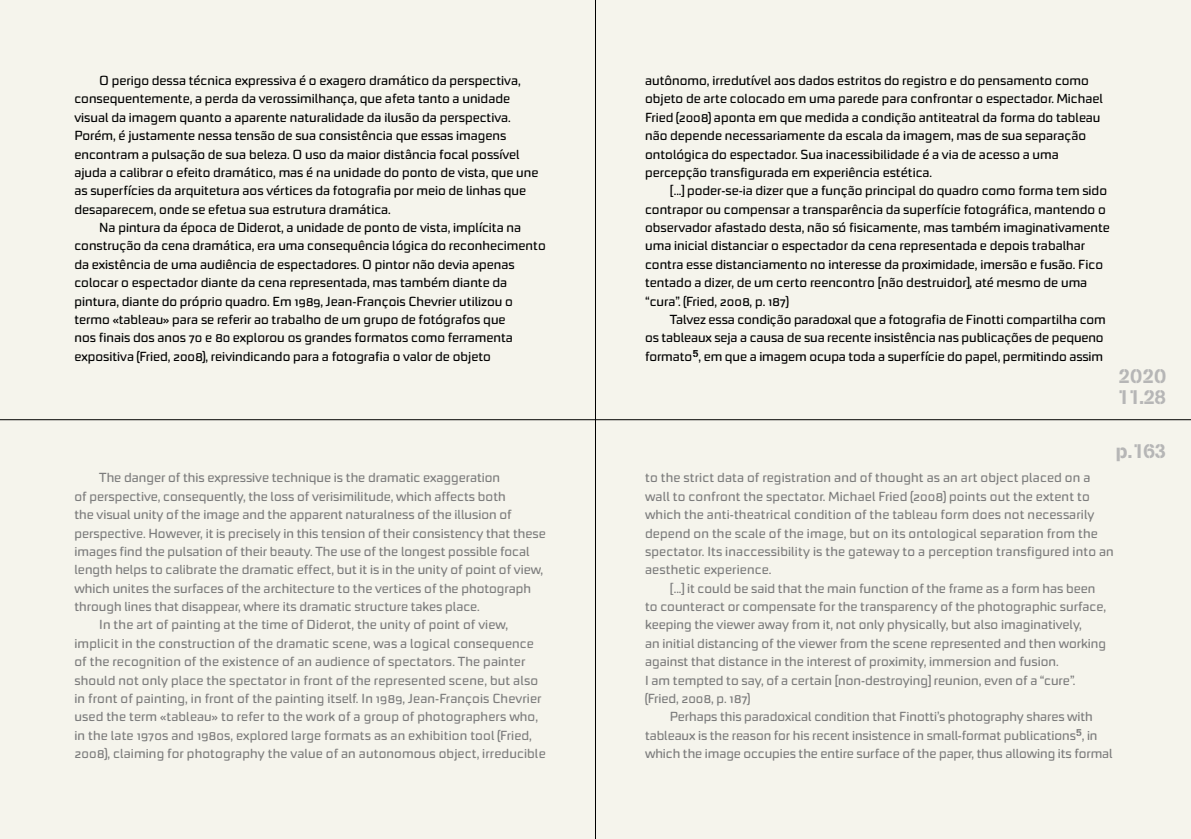
<style>
.page{position:relative;width:1191px;height:839px;background:#fff}
.page>*{position:absolute;margin:0;border:0;box-sizing:border-box;transform-origin:0 0}
.t1{font:21px/21px "Cargo D";letter-spacing:-.015em;color:#b6b6b6}
.t2{font:13.12px/18.4px "Taca Pro";color:#7c7c7c}
.t3{font:13.12px/18.4px "Taca Pro";color:#000}
</style>
<div class="page">
<div style="left:0;top:0;width:1191px;height:838px;background:#f5f4ec"></div>
<p class="t3" style="left:74px;top:71px;width:465px;text-indent:25px">O perigo dessa técnica expressiva é o exagero dramático da perspectiva, consequentemente, a perda da verossimilhança, que afeta tanto a unidade visual da imagem quanto a aparente naturalidade da ilusão da perspectiva.<br>Porém, é justamente nessa tensão de sua consistência que essas imagens encontram a pulsação de sua beleza. O uso da maior distância focal possível ajuda a calibrar o efeito dramático, mas é na unidade do ponto de vista, que une as superfícies da arquitetura aos vértices da fotografia por meio de linhas que desaparecem, onde se efetua sua estrutura dramática.</p>
<p class="t3" style="left:74px;top:218px;width:473px;text-indent:25px">Na pintura da época de Diderot, a unidade de ponto de vista, implícita na construção da cena dramática, era uma consequência lógica do reconhecimento da existência de uma audiência de espectadores. O pintor não devia apenas colocar o espectador diante da cena representada, mas também diante da pintura, diante do próprio quadro. Em 1989, Jean-François Chevrier utilizou o termo «tableau» para se referir ao trabalho de um grupo de fotógrafos que<br>nos finais dos anos 70 e 80 explorou os grandes formatos como ferramenta expositiva (Fried, 2008), reivindicando para a fotografia o valor de objeto</p>
<p class="t2" style="left:99px;top:468px;width:402px">The danger of this expressive technique is the dramatic exaggeration</p>
<p class="t2" style="left:74px;top:486px;width:433px">of perspective, consequently, the loss of verisimilitude, which affects both</p>
<p class="t2" style="left:74px;top:505px;width:439px">the visual unity of the image and the apparent naturalness of the illusion of</p>
<p class="t2" style="left:74px;top:523px;width:473px">perspective. However, it is precisely in this tension of their consistency that these</p>
<p class="t2" style="left:74px;top:541px;width:457px">images find the pulsation of their beauty. The use of the longest possible focal</p>
<p class="t2" style="left:74px;top:560px;width:470px">length helps to calibrate the dramatic effect, but it is in the unity of point of view,</p>
<p class="t2" style="left:74px;top:578px;width:458px">which unites the surfaces of the architecture to the vertices of the photograph</p>
<p class="t2" style="left:74px;top:596px;width:407px">through lines that disappear, where its dramatic structure takes place.</p>
<p class="t2" style="left:99px;top:615px;width:410px">In the art of painting at the time of Diderot, the unity of point of view,</p>
<p class="t2" style="left:74px;top:633px;width:461px">implicit in the construction of the dramatic scene, was a logical consequence</p>
<p class="t2" style="left:74px;top:652px;width:452px">of the recognition of the existence of an audience of spectators. The painter</p>
<p class="t2" style="left:74px;top:670px;width:465px">should not only place the spectator in front of the represented scene, but also</p>
<p class="t2" style="left:74px;top:688px;width:468px">in front of painting, in front of the painting itself. In 1989, Jean-François Chevrier</p>
<p class="t2" style="left:74px;top:707px;width:465px">used the term «tableau» to refer to the work of a group of photographers who,</p>
<p class="t2" style="left:74px;top:725px;width:459px">in the late 1970s and 1980s, explored large formats as an exhibition tool (Fried,</p>
<p class="t2" style="left:74px;top:743px;width:473px">2008), claiming for photography the value of an autonomous object, irreducible</p>
<p class="t3" style="left:645px;top:71px;width:459px">autônomo, irredutível aos dados estritos do registro e do pensamento como objeto de arte colocado em uma parede para confrontar o espectador. Michael Fried (2008) aponta em que medida a condição antiteatral da forma do tableau não depende necessariamente da escala da imagem, mas de sua separação ontológica do espectador. Sua inacessibilidade é a via de acesso a uma percepção transfigurada em experiência estética.</p>
<p class="t3" style="left:645px;top:181px;width:466px;text-indent:25px">[...] poder-se-ia dizer que a função principal do quadro como forma tem sido contrapor ou compensar a transparência da superfície fotográfica, mantendo o observador afastado desta, não só fisicamente, mas também imaginativamente uma inicial distanciar o espectador da cena representada e depois trabalhar contra esse distanciamento no interesse da proximidade, imersão e fusão. Fico tentado a dizer, de um certo reencontro [não destruidor], até mesmo de uma “cura”. (Fried, 2008, p. 187)</p>
<p class="t3" style="left:645px;top:310px;width:462px;text-indent:25px">Talvez essa condição paradoxal que a fotografia de Finotti compartilha com os tableaux seja a causa de sua recente insistência nas publicações de pequeno formato<sup>5</sup>, em que a imagem ocupa toda a superfície do papel, permitindo assim</p>
<h1 class="t1" style="left:1117px;top:366px;width:51px">2020<br>11.28</h1>
<h1 class="t1" style="left:1116px;top:440px;width:52px">p.163</h1>
<p class="t2" style="left:645px;top:468px;width:470px">to the strict data of registration and of thought as an art object placed on a wall to confront the spectator. Michael Fried (2008) points out the extent to which the anti-theatrical condition of the tableau form does not necessarily depend on the scale of the image, but on its ontological separation from the spectator. Its inaccessibility is the gateway to a perception transfigured into an aesthetic experience.</p>
<p class="t2" style="left:645px;top:578px;width:462px;text-indent:25px">[...] it could be said that the main function of the frame as a form has been to counteract or compensate for the transparency of the photographic surface, keeping the viewer away from it, not only physically, but also imaginatively,<br>an initial distancing of the viewer from the scene represented and then working against that distance in the interest of proximity, immersion and fusion.<br>I am tempted to say, of a certain [non-destroying] reunion, even of a “cure”. (Fried, 2008, p. 187)</p>
<p class="t2" style="left:645px;top:707px;width:469px;text-indent:25px">Perhaps this paradoxical condition that Finotti’s photography shares with tableaux is the reason for his recent insistence in small-format publications<sup>5</sup>, in which the image occupies the entire surface of the paper, thus allowing its formal</p>
</div>
